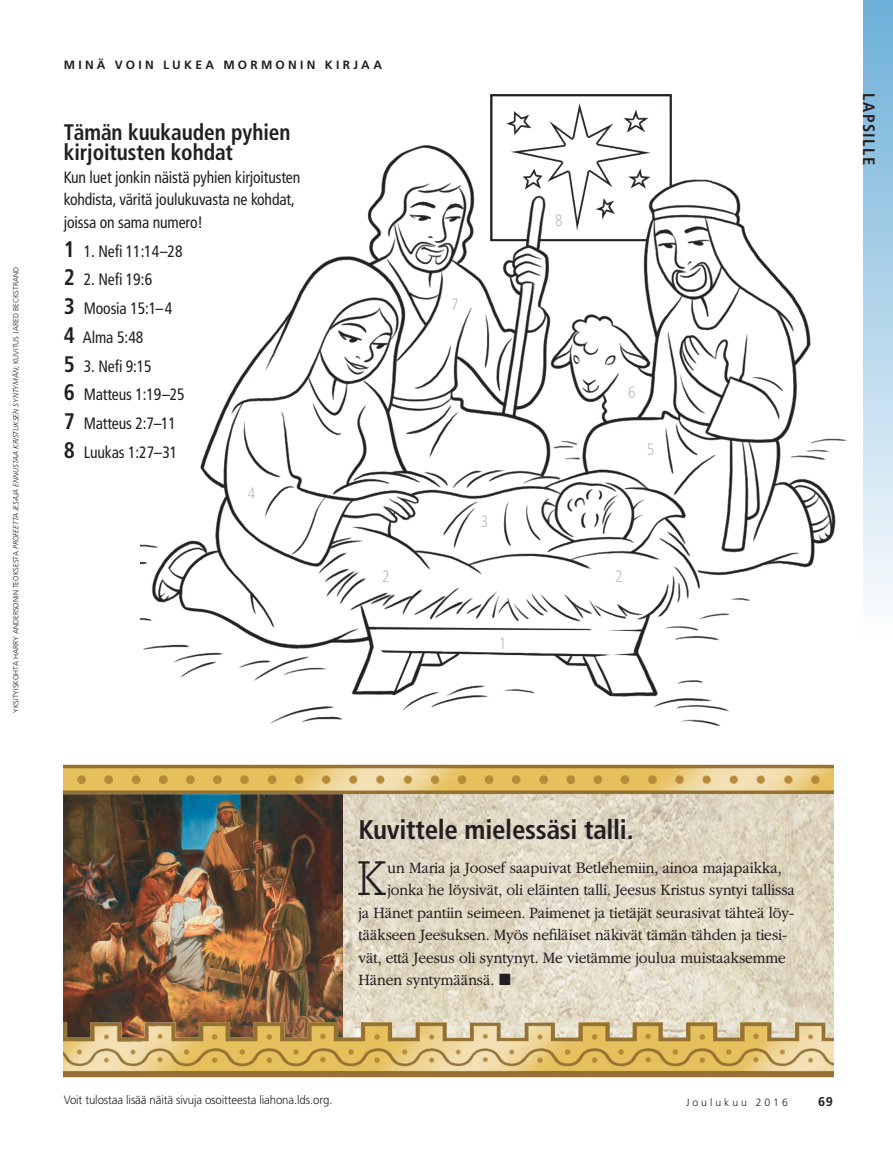
<style>
.page{position:relative;width:893px;height:1161px;background:#fff}
.page>*{position:absolute;margin:0;border:0;box-sizing:border-box;transform-origin:0 0}
.ARTCL_para_first_reg{font:300 49.65px "Rockwelllds Lat";color:#231f20;scale:.95 1}
.t1{font:700 condensed 27px "Frutigerlds Lat";letter-spacing:-.01em;color:#231f20}
.LISTnmbr-1_para__I_C{font:700 condensed 22.5px/20.2px "Frutigerlds Lat";letter-spacing:-.005em;color:#231f20;scale:.95 1}
.ARTCL_para_first_reg-2{font:300 16.5px "Garamondlds Lat Plus";letter-spacing:-.01em;color:#231f20;scale:.95 1}
.LISTnmbr-1_para__I_C-2{font:condensed 16.5px "Frutigerlds Lat";letter-spacing:-.01em;color:#231f20;scale:.95 1}
.SIDE_para_LARGE{font:condensed 16.5px/22.5px "Frutigerlds Lat";letter-spacing:-.01em;color:#231f20;scale:.95 1}
.FIGimg_para_numbers{font:300 condensed 16.5px "Frutigerlds Lat";color:#bcbdc0;scale:.95 1}
.t2{font:700 condensed 16.5px "Frutigerlds Lat";letter-spacing:.09em;color:#231f20}
.Folio_R{font:700 12.75px "Frutigerlds Lat";color:#231f20}
.INFO_para_Frutiger{font:300 12px "Frutigerlds Lat";letter-spacing:-.01em;color:#231f20;scale:.95 1}
.ARTCL_seriesTitle{font:700 12px "Frutigerlds Lat";letter-spacing:.275em;color:#231f20}
.Folio_R-2{font:300 10.5px "Frutigerlds Lat";letter-spacing:.28em;color:#231f20}
.FIGimg-CRDT_para{font:300 7.5px "Frutigerlds Lat";color:#231f20}
.s1{font-style:italic}
.s2{font-weight:700;font-size:22.5px}
</style>
<div class="page">
<img style="left:140px;top:94px;width:707px;height:674px">
<div style="left:863px;top:0;width:30px;height:639px;background:linear-gradient(to bottom,#6cafd8,#fdfefe)"></div>
<img style="left:64px;top:764px;width:769px;height:314px">
<svg style="left:64px;top:1056px;width:278px;height:7px;background:#d9b96b"></svg>
<img style="left:64px;top:781px;width:278px;height:275px">
<p class="FIGimg-CRDT_para" style="left:10px;top:713px;width:447px;rotate:-90deg">YKSITYISKOHTA HARRY ANDERSONIN TEOKSESTA <span class="s1">PROFEETTA JESAJA ENNUSTAA KRISTUKSEN SYNTYMÄN</span>; KUVITUS JARED BECKSTRAND</p>
<p class="ARTCL_seriesTitle" style="left:64px;top:55px;width:320px">MINÄ VOIN LUKEA MORMONIN KIRJAA</p>
<p class="LISTnmbr-1_para__I_C" style="left:64px;top:122px;width:240px">Tämän kuukauden pyhien kirjoitusten kohdat</p>
<p class="SIDE_para_LARGE" style="left:64px;top:166px;width:250px">Kun luet jonkin näistä pyhien kirjoitusten kohdista, väritä joulukuvasta ne kohdat, joissa on sama numero!</p>
<p class="LISTnmbr-1_para__I_C-2" style="left:64px;top:238px;width:127px"><span class="s2">1</span> 1. Nefi 11:14–28</p>
<p class="LISTnmbr-1_para__I_C-2" style="left:64px;top:267px;width:95px"><span class="s2">2</span> 2. Nefi 19:6</p>
<p class="LISTnmbr-1_para__I_C-2" style="left:64px;top:296px;width:116px"><span class="s2">3</span> Moosia 15:1–4</p>
<p class="LISTnmbr-1_para__I_C-2" style="left:64px;top:324px;width:85px"><span class="s2">4</span> Alma 5:48</p>
<p class="LISTnmbr-1_para__I_C-2" style="left:64px;top:353px;width:94px"><span class="s2">5</span> 3. Nefi 9:15</p>
<p class="LISTnmbr-1_para__I_C-2" style="left:64px;top:382px;width:129px"><span class="s2">6</span> Matteus 1:19–25</p>
<p class="LISTnmbr-1_para__I_C-2" style="left:64px;top:411px;width:120px"><span class="s2">7</span> Matteus 2:7–11</p>
<p class="LISTnmbr-1_para__I_C-2" style="left:64px;top:439px;width:121px"><span class="s2">8</span> Luukas 1:27–31</p>
<p class="FIGimg_para_numbers" style="left:248px;top:481px;width:9px">4</p>
<p class="FIGimg_para_numbers" style="left:451px;top:292px;width:9px">7</p>
<p class="FIGimg_para_numbers" style="left:555px;top:208px;width:9px">8</p>
<p class="FIGimg_para_numbers" style="left:628px;top:380px;width:9px">6</p>
<p class="FIGimg_para_numbers" style="left:647px;top:437px;width:9px">5</p>
<p class="FIGimg_para_numbers" style="left:481px;top:509px;width:9px">3</p>
<p class="FIGimg_para_numbers" style="left:382px;top:564px;width:9px">2</p>
<p class="FIGimg_para_numbers" style="left:615px;top:564px;width:9px">2</p>
<p class="FIGimg_para_numbers" style="left:499px;top:631px;width:9px">1</p>
<p class="t2" style="left:881px;top:93px;width:74px;rotate:90deg">LAPSILLE</p>
<p class="t1" style="left:358px;top:808px;width:277px">Kuvittele mielessäsi talli.</p>
<p class="ARTCL_para_first_reg" style="left:358px;top:841px;width:30px">K</p>
<p class="ARTCL_para_first_reg-2" style="left:388px;top:855px;width:416px">un Maria ja Joosef saapuivat Betlehemiin, ainoa majapaikka,</p>
<p class="ARTCL_para_first_reg-2" style="left:388px;top:878px;width:430px">jonka he löysivät, oli eläinten talli. Jeesus Kristus syntyi tallissa</p>
<p class="ARTCL_para_first_reg-2" style="left:358px;top:900px;width:460px">ja Hänet pantiin seimeen. Paimenet ja tietäjät seurasivat tähteä löy-</p>
<p class="ARTCL_para_first_reg-2" style="left:358px;top:923px;width:453px">tääkseen Jeesuksen. Myös nefiläiset näkivät tämän tähden ja tiesi-</p>
<p class="ARTCL_para_first_reg-2" style="left:358px;top:945px;width:452px">vät, että Jeesus oli syntynyt. Me vietämme joulua muistaaksemme</p>
<p class="ARTCL_para_first_reg-2" style="left:358px;top:968px;width:163px">Hänen syntymäänsä. ◼</p>
<p class="INFO_para_Frutiger" style="left:64px;top:1091px;width:284px">Voit tulostaa lisää näitä sivuja osoitteesta liahona.lds.org.</p>
<p class="Folio_R-2" style="left:686px;top:1094px;width:103px">Joulukuu 2016</p>
<p class="Folio_R" style="left:818px;top:1091px;width:16px">69</p>
</div>
